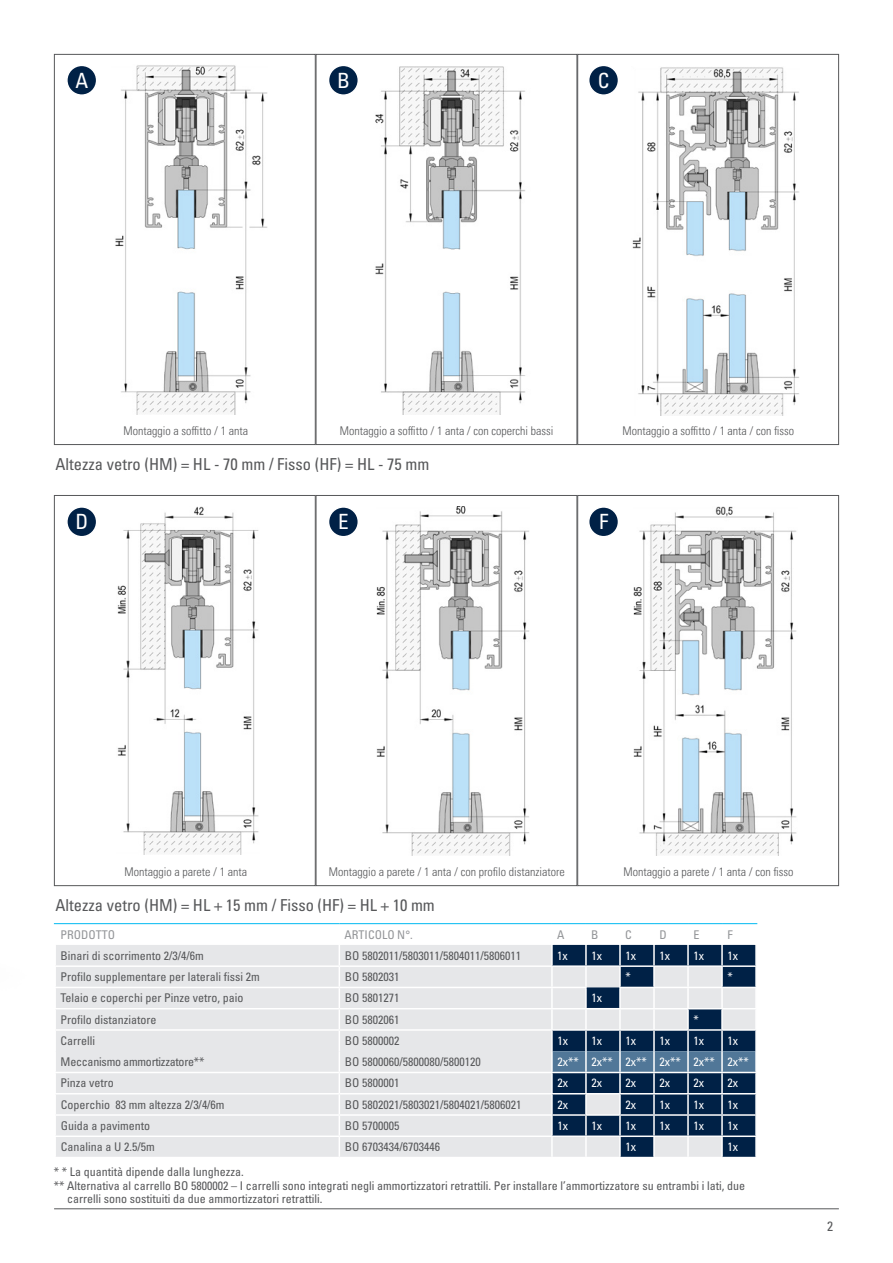
<style>
.page{position:relative;width:893px;height:1263px;background:#fff}
.page>*{position:absolute;margin:0;border:0;box-sizing:border-box;transform-origin:0 0}
.t1{font:condensed 21px "Univers LTCYR 57";color:#fff}
.t2{font:condensed 16.5px "Univers LTCYR 57";color:#57585a}
.t3{font:condensed 13.5px "Univers LTCYR 57";color:#57585a}
.t4{font:condensed 12px "Univers LTCYR 57";color:#57585a}
.t5{font:12px "Univers LTCYR 47 Light Cond";color:#57585a}
.t6{font:condensed 12px "Univers LTCYR 57";color:#fff}
.t7{font:condensed 12px "Univers LTCYR 57";letter-spacing:-.02em;color:#57585a}
.t8{font:condensed 12px "Univers LTCYR 57";color:#939598}
</style>
<div class="page">
<hr style="left:54px;top:1208px;width:785px;height:1px;background:#57585a">
<div style="left:577px;top:54px;width:262px;height:391px;background:#fff;border:1px solid #57585a"></div>
<div style="left:316px;top:54px;width:261px;height:391px;background:#fff;border:1px solid #57585a"></div>
<div style="left:316px;top:495px;width:261px;height:391px;background:#fff;border:1px solid #57585a"></div>
<div style="left:577px;top:495px;width:262px;height:391px;background:#fff;border:1px solid #57585a"></div>
<div style="left:54px;top:54px;width:262px;height:391px;background:#fff;border:1px solid #57585a"></div>
<div style="left:54px;top:495px;width:262px;height:391px;background:#fff;border:1px solid #57585a"></div>
<img style="left:632px;top:67px;width:167px;height:348px">
<img style="left:375px;top:67px;width:150px;height:347px">
<img style="left:117px;top:506px;width:142px;height:348px">
<img style="left:376px;top:506px;width:154px;height:349px">
<img style="left:633px;top:506px;width:164px;height:349px">
<img style="left:115px;top:65px;width:153px;height:349px">
<div style="left:67px;top:65px;width:30px;height:30px;background:#002146;border-radius:50%"></div>
<div style="left:66px;top:65px;width:31px;height:31px;border:2px solid #fff;border-radius:50%"></div>
<div style="left:67px;top:507px;width:30px;height:30px;background:#002146;border-radius:50%"></div>
<div style="left:66px;top:506px;width:31px;height:31px;border:2px solid #fff;border-radius:50%"></div>
<div style="left:329px;top:507px;width:29px;height:30px;background:#002146;border-radius:50%"></div>
<div style="left:328px;top:506px;width:31px;height:31px;border:2px solid #fff;border-radius:50%"></div>
<div style="left:589px;top:507px;width:29px;height:30px;background:#002146;border-radius:50%"></div>
<div style="left:588px;top:506px;width:31px;height:31px;border:2px solid #fff;border-radius:50%"></div>
<div style="left:589px;top:65px;width:29px;height:30px;background:#002146;border-radius:50%"></div>
<div style="left:588px;top:65px;width:31px;height:31px;border:2px solid #fff;border-radius:50%"></div>
<div style="left:329px;top:65px;width:29px;height:30px;background:#002146;border-radius:50%"></div>
<div style="left:328px;top:65px;width:31px;height:31px;border:2px solid #fff;border-radius:50%"></div>
<hr style="left:54px;top:923px;width:285px;height:1px;background:#00baf1">
<hr style="left:339px;top:923px;width:213px;height:1px;background:#00baf1">
<hr style="left:552px;top:923px;width:34px;height:1px;background:#00baf1">
<hr style="left:586px;top:923px;width:34px;height:1px;background:#00baf1">
<hr style="left:620px;top:923px;width:34px;height:1px;background:#00baf1">
<hr style="left:654px;top:923px;width:34px;height:1px;background:#00baf1">
<hr style="left:688px;top:923px;width:34px;height:1px;background:#00baf1">
<hr style="left:722px;top:923px;width:35px;height:1px;background:#00baf1">
<svg style="left:54px;top:924px;width:703px;height:233px;background:#c6ccd3"></svg>
<hr style="left:552px;top:1135px;width:34px;height:2px;background:#fff">
<hr style="left:551px;top:1137px;width:2px;height:20px;background:#fff">
<hr style="left:586px;top:1135px;width:34px;height:2px;background:#fff">
<hr style="left:585px;top:1137px;width:2px;height:20px;background:#fff">
<hr style="left:620px;top:1135px;width:34px;height:2px;background:#fff">
<hr style="left:619px;top:1137px;width:2px;height:20px;background:#fff">
<hr style="left:654px;top:1135px;width:34px;height:2px;background:#fff">
<hr style="left:653px;top:1137px;width:2px;height:20px;background:#fff">
<hr style="left:688px;top:1135px;width:34px;height:2px;background:#fff">
<hr style="left:687px;top:1137px;width:2px;height:20px;background:#fff">
<hr style="left:722px;top:1135px;width:35px;height:2px;background:#fff">
<hr style="left:721px;top:1137px;width:2px;height:20px;background:#fff">
<hr style="left:755px;top:1137px;width:2px;height:20px;background:#fff">
<h1 class="t1" style="left:75px;top:67px;width:14px">A</h1>
<h1 class="t1" style="left:337px;top:67px;width:14px">B</h1>
<h1 class="t1" style="left:598px;top:67px;width:13px">C</h1>
<p class="t5" style="left:340px;top:423px;width:215px">Montaggio a soffitto / 1 anta / con coperchi bassi</p>
<p class="t5" style="left:622px;top:423px;width:173px">Montaggio a soffitto / 1 anta / con fisso</p>
<h2 class="t2" style="left:56px;top:454px;width:375px">Altezza vetro (HM) = HL - 70 mm / Fisso (HF) = HL - 75 mm</h2>
<p class="t5" style="left:124px;top:423px;width:126px">Montaggio a soffitto / 1 anta</p>
<h1 class="t1" style="left:75px;top:508px;width:14px">D</h1>
<h1 class="t1" style="left:338px;top:508px;width:12px">E</h1>
<h1 class="t1" style="left:599px;top:508px;width:11px">F</h1>
<p class="t5" style="left:125px;top:864px;width:124px">Montaggio a parete / 1 anta</p>
<p class="t5" style="left:329px;top:864px;width:237px">Montaggio a parete / 1 anta / con profilo distanziatore</p>
<p class="t5" style="left:623px;top:864px;width:171px">Montaggio a parete / 1 anta / con fisso</p>
<h2 class="t2" style="left:56px;top:895px;width:381px">Altezza vetro (HM) = HL + 15 mm / Fisso (HF) = HL + 10 mm</h2>
<p class="t8" style="left:60px;top:927px;width:56px">PRODOTTO</p>
<p class="t8" style="left:345px;top:927px;width:70px">ARTICOLO N°.</p>
<p class="t8" style="left:557px;top:927px;width:9px">A</p>
<p class="t8" style="left:591px;top:927px;width:9px">B</p>
<p class="t8" style="left:625px;top:927px;width:8px">C</p>
<p class="t8" style="left:659px;top:927px;width:9px">D</p>
<p class="t8" style="left:693px;top:927px;width:7px">E</p>
<p class="t8" style="left:727px;top:927px;width:7px">F</p>
<p class="t4" style="left:61px;top:948px;width:145px">Binari di scorrimento 2/3/4/6m</p>
<p class="t4" style="left:345px;top:948px;width:178px">BO 5802011/5803011/5804011/5806011</p>
<p class="t6" style="left:557px;top:948px;width:12px">1x</p>
<p class="t6" style="left:591px;top:948px;width:12px">1x</p>
<p class="t6" style="left:625px;top:948px;width:12px">1x</p>
<p class="t6" style="left:659px;top:948px;width:12px">1x</p>
<p class="t6" style="left:693px;top:948px;width:12px">1x</p>
<p class="t6" style="left:727px;top:948px;width:12px">1x</p>
<p class="t4" style="left:61px;top:969px;width:201px">Profilo supplementare per laterali fissi 2m</p>
<p class="t4" style="left:345px;top:969px;width:56px">BO 5802031</p>
<p class="t6" style="left:625px;top:969px;width:7px">*</p>
<p class="t6" style="left:727px;top:969px;width:7px">*</p>
<p class="t4" style="left:61px;top:990px;width:185px">Telaio e coperchi per Pinze vetro, paio</p>
<p class="t4" style="left:345px;top:990px;width:56px">BO 5801271</p>
<p class="t6" style="left:591px;top:990px;width:12px">1x</p>
<p class="t4" style="left:61px;top:1012px;width:97px">Profilo distanziatore</p>
<p class="t4" style="left:345px;top:1012px;width:56px">BO 5802061</p>
<p class="t6" style="left:693px;top:1012px;width:7px">*</p>
<p class="t4" style="left:61px;top:1033px;width:36px">Carrelli</p>
<p class="t4" style="left:345px;top:1033px;width:56px">BO 5800002</p>
<p class="t6" style="left:557px;top:1033px;width:12px">1x</p>
<p class="t6" style="left:591px;top:1033px;width:12px">1x</p>
<p class="t6" style="left:625px;top:1033px;width:12px">1x</p>
<p class="t6" style="left:659px;top:1033px;width:12px">1x</p>
<p class="t6" style="left:693px;top:1033px;width:12px">1x</p>
<p class="t6" style="left:727px;top:1033px;width:12px">1x</p>
<p class="t7" style="left:61px;top:1054px;width:145px">Meccanismo ammortizzatore**</p>
<p class="t4" style="left:345px;top:1054px;width:137px">BO 5800060/5800080/5800120</p>
<p class="t6" style="left:557px;top:1054px;width:193px">2x** 2x** 2x** 2x** 2x** 2x**</p>
<p class="t4" style="left:61px;top:1075px;width:55px">Pinza vetro</p>
<p class="t4" style="left:345px;top:1075px;width:56px">BO 5800001</p>
<p class="t6" style="left:557px;top:1075px;width:12px">2x</p>
<p class="t6" style="left:591px;top:1075px;width:12px">2x</p>
<p class="t6" style="left:625px;top:1075px;width:12px">2x</p>
<p class="t6" style="left:659px;top:1075px;width:12px">2x</p>
<p class="t6" style="left:693px;top:1075px;width:12px">2x</p>
<p class="t6" style="left:727px;top:1075px;width:12px">2x</p>
<p class="t4" style="left:61px;top:1097px;width:165px">Coperchio 83 mm altezza 2/3/4/6m</p>
<p class="t4" style="left:345px;top:1097px;width:178px">BO 5802021/5803021/5804021/5806021</p>
<p class="t6" style="left:557px;top:1097px;width:12px">2x</p>
<p class="t6" style="left:625px;top:1097px;width:12px">2x</p>
<p class="t6" style="left:659px;top:1097px;width:12px">1x</p>
<p class="t6" style="left:693px;top:1097px;width:12px">1x</p>
<p class="t6" style="left:728px;top:1097px;width:12px">1x</p>
<p class="t4" style="left:61px;top:1118px;width:91px">Guida a pavimento</p>
<p class="t4" style="left:345px;top:1118px;width:56px">BO 5700005</p>
<p class="t6" style="left:557px;top:1118px;width:12px">1x</p>
<p class="t6" style="left:591px;top:1118px;width:12px">1x</p>
<p class="t6" style="left:625px;top:1118px;width:12px">1x</p>
<p class="t6" style="left:660px;top:1118px;width:12px">1x</p>
<p class="t6" style="left:694px;top:1118px;width:12px">1x</p>
<p class="t6" style="left:728px;top:1118px;width:12px">1x</p>
<p class="t4" style="left:61px;top:1139px;width:95px">Canalina a U 2.5/5m</p>
<p class="t4" style="left:345px;top:1139px;width:97px">BO 6703434/6703446</p>
<p class="t6" style="left:626px;top:1139px;width:12px">1x</p>
<p class="t6" style="left:728px;top:1139px;width:12px">1x</p>
<p class="t4" style="left:54px;top:1164px;width:191px">* * La quantità dipende dalla lunghezza.</p>
<p class="t4" style="left:54px;top:1178px;width:693px">** Alternativa al carrello BO 5800002 – I carrelli sono integrati negli ammortizzatori retrattili. Per installare l’ammortizzatore su entrambi i lati, due</p>
<p class="t4" style="left:67px;top:1191px;width:257px">carrelli sono sostituiti da due ammortizzatori retrattili.</p>
<p class="t3" style="left:827px;top:1218px;width:7px">2</p>
</div>
